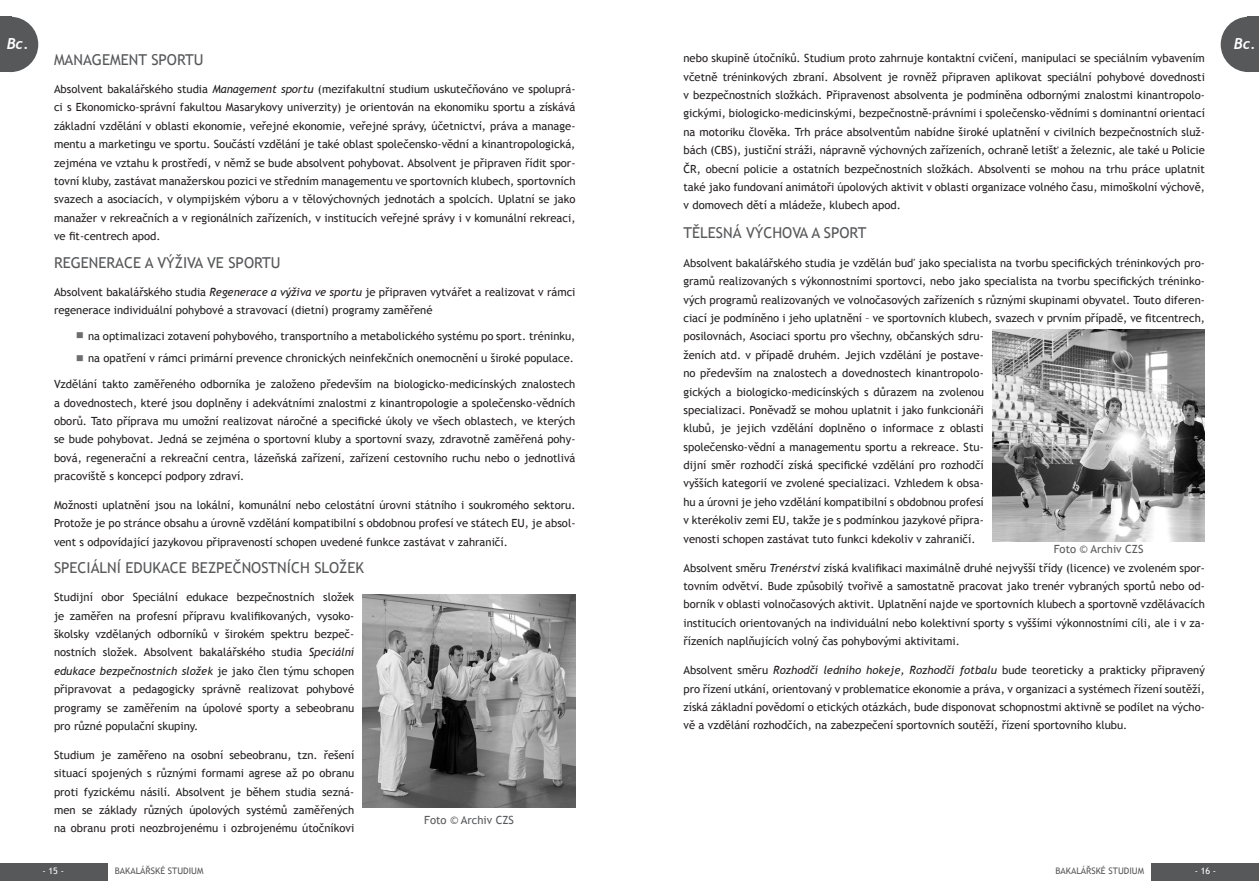
<style>
.page{position:relative;width:1259px;height:893px;background:#fff}
.page>*{position:absolute;margin:0;border:0;box-sizing:border-box;transform-origin:0 0}
.Nadpis_3{font:15px "Trebuchet MS";color:#57585a}
.odstavec{font:15px "Trebuchet MS";color:#57585a}
.t1{font:italic 700 15px "Trebuchet";color:#fff}
.odstavec-2{font:11.25px/18.3px "Trebuchet MS";color:#231f20;text-align:justify}
.popis_fotografie{font:11.25px "Trebuchet MS";color:#57585a}
.t2{font:9px "Trebuchet MS";color:#57585a}
.t3{font:9px "Trebuchet MS";color:#fff}
.s1{font-style:italic}
.s2{font-weight:700;font-size:27px;color:#6c6d70}
</style>
<div class="page">
<svg style="left:0;top:17px;width:38px;height:55px;background:#6f7072"></svg>
<svg style="left:1220px;top:17px;width:39px;height:55px"></svg>
<img style="left:992px;top:329px;width:213px;height:213px">
<img style="left:363px;top:595px;width:212px;height:212px">
<div style="left:1151px;top:863px;width:108px;height:17px;background:#57585a"></div>
<div style="left:0;top:863px;width:108px;height:17px;background:#57585a"></div>
<h1 class="t1" style="left:7px;top:34px;width:23px">Bc.</h1>
<h1 class="t1" style="left:1234px;top:34px;width:23px">Bc.</h1>
<p class="Nadpis_3" style="left:54px;top:51px;width:151px">MANAGEMENT SPORTU</p>
<p class="odstavec-2" style="left:54px;top:80px;width:523px">Absolvent bakalářského studia <span class="s1">Management sportu</span> (mezifakultní studium uskutečňováno ve spoluprá&shy;ci s Ekonomicko-správní fakultou Masarykovy univerzity) je orientován na ekonomiku sportu a získává základní vzdělání v oblasti ekonomie, veřejné ekonomie, veřejné správy, účetnictví, práva a manage&shy;mentu a marketingu ve sportu. Součástí vzdělání je také oblast společensko-vědní a kinantropologická, zejména ve vztahu k prostředí, v němž se bude absolvent pohybovat. Absolvent je připraven řídit spor&shy;tovní kluby, zastávat manažerskou pozici ve středním managementu ve sportovních klubech, sportovních svazech a asociacích, v olympijském výboru a v tělovýchovných jednotách a spolcích. Uplatní se jako manažer v rekreačních a v regionálních zařízeních, v institucích veřejné správy i v komunální rekreaci, ve fit-centrech apod.</p>
<p class="Nadpis_3" style="left:54px;top:253px;width:228px">REGENERACE A VÝŽIVA VE SPORTU</p>
<p class="odstavec-2" style="left:54px;top:283px;width:523px">Absolvent bakalářského studia <span class="s1">Regenerace a výživa ve sportu</span> je připraven vytvářet a realizovat v rámci regenerace individuální pohybové a stravovací (dietní) programy zaměřené</p>
<p class="odstavec-2" style="left:75px;top:327px;width:502px"><span class="s2">▪</span> na optimalizaci zotavení pohybového, transportního a metabolického systému po sport. tréninku,</p>
<p class="odstavec-2" style="left:75px;top:349px;width:498px"><span class="s2">▪</span> na opatření v rámci primární prevence chronických neinfekčních onemocnění u široké populace.</p>
<p class="odstavec-2" style="left:54px;top:375px;width:523px">Vzdělání takto zaměřeného odborníka je založeno především na biologicko-medicínských znalostech a dovednostech, které jsou doplněny i adekvátními znalostmi z kinantropologie a společensko-vědních oborů. Tato příprava mu umožní realizovat náročné a specifické úkoly ve všech oblastech, ve kterých se bude pohybovat. Jedná se zejména o sportovní kluby a sportovní svazy, zdravotně zaměřená pohy&shy;bová, regenerační a rekreační centra, lázeňská zařízení, zařízení cestovního ruchu nebo o jednotlivá pracoviště s koncepcí podpory zdraví.</p>
<p class="odstavec-2" style="left:54px;top:496px;width:523px;text-align:left">Možnosti uplatnění jsou na lokální, komunální nebo celostátní úrovni státního i soukromého sektoru.<br>Protože je po stránce obsahu a úrovně vzdělání kompatibilní s obdobnou profesí ve státech EU, je absol&shy;vent s odpovídající jazykovou připraveností schopen uvedené funkce zastávat v zahraničí.</p>
<p class="Nadpis_3" style="left:54px;top:559px;width:312px">SPECIÁLNÍ EDUKACE BEZPEČNOSTNÍCH SLOŽEK</p>
<p class="odstavec-2" style="left:54px;top:588px;width:302px">Studijní obor Speciální edukace bezpečnostních složek je zaměřen na profesní přípravu kvalifikovaných, vysoko&shy;školsky vzdělaných odborníků v širokém spektru bezpeč&shy;nostních složek. Absolvent bakalářského studia <span class="s1">Speciální edukace bezpečnostních složek</span> je jako člen týmu schopen připravovat a pedagogicky správně realizovat pohybové programy se zaměřením na úpolové sporty a sebeobranu pro různé populační skupiny.</p>
<p class="odstavec-2" style="left:54px;top:746px;width:302px">Studium je zaměřeno na osobní sebeobranu, tzn. řešení situací spojených s různými formami agrese až po obranu proti fyzickému násilí. Absolvent je během studia sezná&shy;men se základy různých úpolových systémů zaměřených na obranu proti neozbrojenému i ozbrojenému útočníkovi</p>
<p class="odstavec-2" style="left:683px;top:49px;width:523px">nebo skupině útočníků. Studium proto zahrnuje kontaktní cvičení, manipulaci se speciálním vybavením včetně tréninkových zbraní. Absolvent je rovněž připraven aplikovat speciální pohybové dovednosti v bezpečnostních složkách. Připravenost absolventa je podmíněna odbornými znalostmi kinantropolo&shy;gickými, biologicko-medicinskými, bezpečnostně-právními i společensko-vědními s dominantní orientací na motoriku člověka. Trh práce absolventům nabídne široké uplatnění v civilních bezpečnostních služ&shy;bách (CBS), justiční stráži, nápravně výchovných zařízeních, ochraně letišť a železnic, ale také u Policie ČR, obecní policie a ostatních bezpečnostních složkách. Absolventi se mohou na trhu práce uplatnit také jako fundovaní animátoři úpolových aktivit v oblasti organizace volného času, mimoškolní výchově, v domovech dětí a mládeže, klubech apod.</p>
<p class="odstavec" style="left:683px;top:224px;width:184px">TĚLESNÁ VÝCHOVA A SPORT</p>
<p class="odstavec-2" style="left:683px;top:254px;width:523px;text-align:left">Absolvent bakalářského studia je vzdělán buď jako specialista na tvorbu specifických tréninkových pro&shy;gramů realizovaných s výkonnostními sportovci, nebo jako specialista na tvorbu specifických tréninko&shy;vých programů realizovaných ve volnočasových zařízeních s různými skupinami obyvatel. Touto diferen&shy;ciací je podmíněno i jeho uplatnění – ve sportovních klubech, svazech v prvním případě, ve fitcentrech, posilovnách, Asociaci sportu pro všechny, občanských sdru-<br>ženích atd. v případě druhém. Jejich vzdělání je postave-<br>no především na znalostech a dovednostech kinantropolo-<br>gických a biologicko-medicínských s důrazem na zvolenou<br>specializaci. Poněvadž se mohou uplatnit i jako funkcionáři<br>klubů, je jejich vzdělání doplněno o informace z oblasti<br>společensko-vědní a managementu sportu a rekreace. Stu-<br>dijní směr rozhodčí získá specifické vzdělání pro rozhodčí<br>vyšších kategorií ve zvolené specializaci. Vzhledem k obsa-<br>hu a úrovni je jeho vzdělání kompatibilní s obdobnou profesí<br>v kterékoliv zemi EU, takže je s podmínkou jazykové připra-<br>venosti schopen zastávat tuto funkci kdekoliv v zahraničí.</p>
<p class="odstavec-2" style="left:683px;top:559px;width:523px">Absolvent směru <span class="s1">Trenérství</span> získá kvalifikaci maximálně druhé nejvyšší třídy (licence) ve zvoleném spor&shy;tovním odvětví. Bude způsobilý tvořivě a samostatně pracovat jako trenér vybraných sportů nebo od&shy;borník v oblasti volnočasových aktivit. Uplatnění najde ve sportovních klubech a sportovně vzdělávacích institucích orientovaných na individuální nebo kolektivní sporty s vyššími výkonnostními cíli, ale i v za&shy;řízeních naplňujících volný čas pohybovými aktivitami.</p>
<p class="odstavec-2" style="left:683px;top:661px;width:523px">Absolvent směru <span class="s1">Rozhodčí ledního hokeje, Rozhodčí fotbalu</span> bude teoreticky a prakticky připravený pro řízení utkání, orientovaný v problematice ekonomie a práva, v organizaci a systémech řízení soutěží, získá základní povědomí o etických otázkách, bude disponovat schopnostmi aktivně se podílet na výcho&shy;vě a vzdělání rozhodčích, na zabezpečení sportovních soutěží, řízení sportovního klubu.</p>
<p class="popis_fotografie" style="left:1053px;top:543px;width:91px">Foto © Archiv CZS</p>
<p class="popis_fotografie" style="left:424px;top:813px;width:91px">Foto © Archiv CZS</p>
<p class="t3" style="left:43px;top:866px;width:23px">- 15 -</p>
<p class="t2" style="left:115px;top:866px;width:90px">BAKALÁŘSKÉ STUDIUM</p>
<p class="t2" style="left:1055px;top:866px;width:90px">BAKALÁŘSKÉ STUDIUM</p>
<p class="t3" style="left:1194px;top:866px;width:23px">- 16 -</p>
</div>
